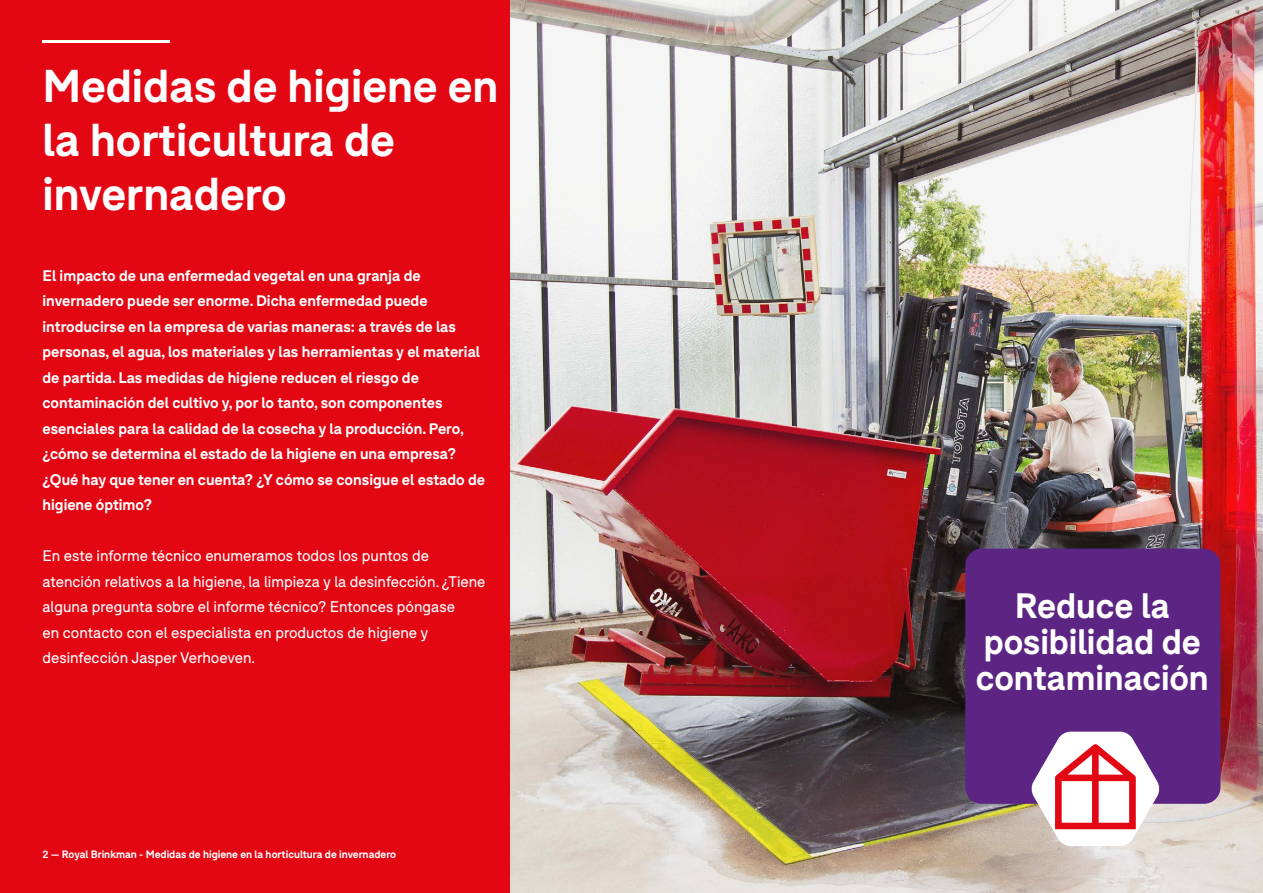
<style>
.page{position:relative;width:1263px;height:893px;background:#fff}
.page>*{position:absolute;margin:0;border:0;box-sizing:border-box;transform-origin:0 0}
.t1{font:700 45px/54px "F37 Bolton";color:#fff}
.t2{font:700 34.5px/36px "F37 Bolton";letter-spacing:-.005em;color:#fff;text-align:center}
.t3{font:700 15px/25.5px "F37 Bolton";color:#fff}
.t4{font:15px/25.5px "F37 Bolton";color:#fff}
.t5{font:700 10.5px "F37 Bolton";color:#fff}
</style>
<div class="page">
<div style="left:0;top:0;width:510px;height:893px;background:#e30613"></div>
<img style="left:510px;top:0;width:753px;height:893px">
<hr style="left:43px;top:40px;width:127px;height:3px;background:#fff">
<div style="left:965px;top:549px;width:255px;height:255px;background:#5c2483;border-radius:16px"></div>
<svg style="left:1031px;top:732px;width:129px;height:114px"></svg>
<h1 class="t1" style="left:43px;top:60px;width:457px">Medidas de higiene en la horticultura de invernadero</h1>
<p class="t3" style="left:43px;top:263px;width:444px">El impacto de una enfermedad vegetal en una granja de invernadero puede ser enorme. Dicha enfermedad puede introducirse en la empresa de varias maneras: a través de las personas, el agua, los materiales y las herramientas y el material de partida. Las medidas de higiene reducen el riesgo de contaminación del cultivo y, por lo tanto, son componentes esenciales para la calidad de la cosecha y la producción. Pero, ¿cómo se determina el estado de la higiene en una empresa? ¿Qué hay que tener en cuenta? ¿Y cómo se consigue el estado de higiene óptimo?</p>
<p class="t4" style="left:43px;top:543px;width:444px">En este informe técnico enumeramos todos los puntos de atención relativos a la higiene, la limpieza y la desinfección. ¿Tiene alguna pregunta sobre el informe técnico? Entonces póngase<br>en contacto con el especialista en productos de higiene y desinfección Jasper Verhoeven.</p>
<p class="t5" style="left:43px;top:848px;width:355px">2 — Royal Brinkman - Medidas de higiene en la horticultura de invernadero</p>
<h2 class="t2" style="left:976px;top:588px;width:235px">Reduce la posibilidad de contaminación</h2>
</div>
